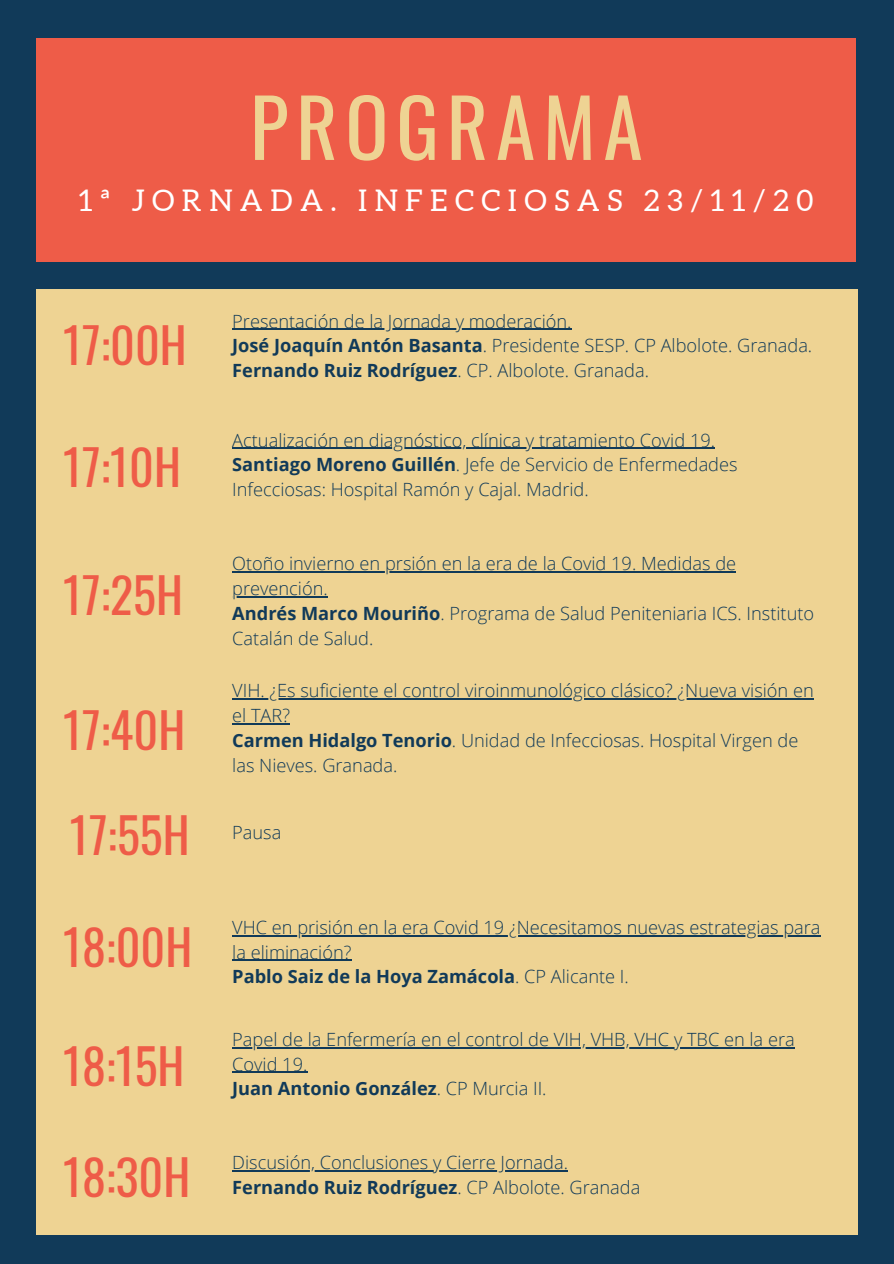
<style>
.page{position:relative;width:894px;height:1264px;background:#fff}
.page>*{position:absolute;margin:0;border:0;box-sizing:border-box;transform-origin:0 0}
.t1{font:79.5px "Oswald";letter-spacing:.1em;color:#eed393}
.t2{font:48px "Oswald";color:#ee5c48}
.t3{font:29.85px "Aleo";letter-spacing:.25em;color:#fff}
.t4{font:300 18.15px/24.8px "Open Sans";color:#113a59}
.t5{font:700 18.15px "Open Sans";color:#113a59}
.s1{font-weight:700}
.s2{font-weight:300}
</style>
<div class="page">
<div style="left:0;top:0;width:893px;height:1263px;background:#113a59"></div>
<div style="left:36px;top:38px;width:819px;height:223px;background:#ee5c48"></div>
<div style="left:36px;top:288px;width:821px;height:946px;background:#eed393"></div>
<hr style="left:232px;top:329px;width:339px;height:1px;background:#113a59">
<hr style="left:232px;top:447px;width:483px;height:2px;background:#113a59">
<hr style="left:232px;top:571px;width:504px;height:1px;background:#113a59">
<hr style="left:232px;top:596px;width:95px;height:1px;background:#113a59">
<hr style="left:232px;top:698px;width:581px;height:1px;background:#113a59">
<hr style="left:232px;top:723px;width:58px;height:1px;background:#113a59">
<hr style="left:232px;top:935px;width:588px;height:1px;background:#113a59">
<hr style="left:232px;top:959px;width:119px;height:1px;background:#113a59">
<hr style="left:232px;top:1046px;width:562px;height:2px;background:#113a59">
<hr style="left:232px;top:1071px;width:75px;height:1px;background:#113a59">
<hr style="left:232px;top:1170px;width:336px;height:1px;background:#113a59">
<p class="t1" style="left:250px;top:65px;width:394px">PROGRAMA</p>
<p class="t3" style="left:79px;top:184px;width:736px">1ª JORNADA. INFECCIOSAS 23/11/20</p>
<p class="t2" style="left:63px;top:307px;width:125px">17:00H</p>
<p class="t2" style="left:63px;top:429px;width:119px">17:10H</p>
<p class="t2" style="left:63px;top:558px;width:121px">17:25H</p>
<p class="t2" style="left:63px;top:692px;width:123px">17:40H</p>
<p class="t2" style="left:70px;top:797px;width:121px">17:55H</p>
<p class="t2" style="left:63px;top:909px;width:131px">18:00H</p>
<p class="t2" style="left:63px;top:1028px;width:123px">18:15H</p>
<p class="t2" style="left:63px;top:1139px;width:129px">18:30H</p>
<p class="t4" style="left:232px;top:308px;width:341px">Presentación de la Jornada y moderación.</p>
<p class="t4" style="left:232px;top:333px;width:581px"><span class="s1">José Joaquín Antón Basanta</span>. Presidente SESP. CP Albolote. Granada.</p>
<p class="t5" style="left:232px;top:358px;width:418px">Fernando Ruiz Rodríguez<span class="s2">. CP. Albolote. Granada.</span></p>
<p class="t4" style="left:232px;top:427px;width:484px">Actualización en diagnóstico, clínica y tratamiento Covid 19.</p>
<p class="t4" style="left:232px;top:452px;width:506px"><span class="s1">Santiago Moreno Guillén</span>. Jefe de Servicio de Enfermedades<br>Infecciosas: Hospital Ramón y Cajal. Madrid.</p>
<p class="t4" style="left:232px;top:551px;width:505px">Otoño invierno en prsión en la era de la Covid 19. Medidas de prevención.</p>
<p class="t4" style="left:232px;top:600px;width:583px"><span class="s1">Andrés Marco Mouriño</span>. Programa de Salud Peniteniaria ICS. Instituto<br>Catalán de Salud.</p>
<p class="t4" style="left:232px;top:678px;width:583px">VIH. ¿Es suficiente el control viroinmunológico clásico? ¿Nueva visión en el TAR?</p>
<p class="t4" style="left:232px;top:727px;width:567px"><span class="s1">Carmen Hidalgo Tenorio</span>. Unidad de Infecciosas. Hospital Virgen de las Nieves. Granada.</p>
<p class="t4" style="left:232px;top:820px;width:51px">Pausa</p>
<p class="t4" style="left:232px;top:914px;width:589px">VHC en prisión en la era Covid 19 ¿Necesitamos nuevas estrategias para la eliminación?</p>
<p class="t5" style="left:232px;top:964px;width:398px">Pablo Saiz de la Hoya Zamácola<span class="s2">. CP Alicante I.</span></p>
<p class="t4" style="left:232px;top:1026px;width:563px">Papel de la Enfermería en el control de VIH, VHB, VHC y TBC en la era<br>Covid 19.</p>
<p class="t5" style="left:232px;top:1075px;width:316px">Juan Antonio González<span class="s2">. CP Murcia II.</span></p>
<p class="t4" style="left:232px;top:1149px;width:337px">Discusión, Conclusiones y Cierre Jornada.</p>
<p class="t5" style="left:232px;top:1174px;width:409px">Fernando Ruiz Rodríguez<span class="s2">. CP Albolote. Granada</span></p>
</div>
